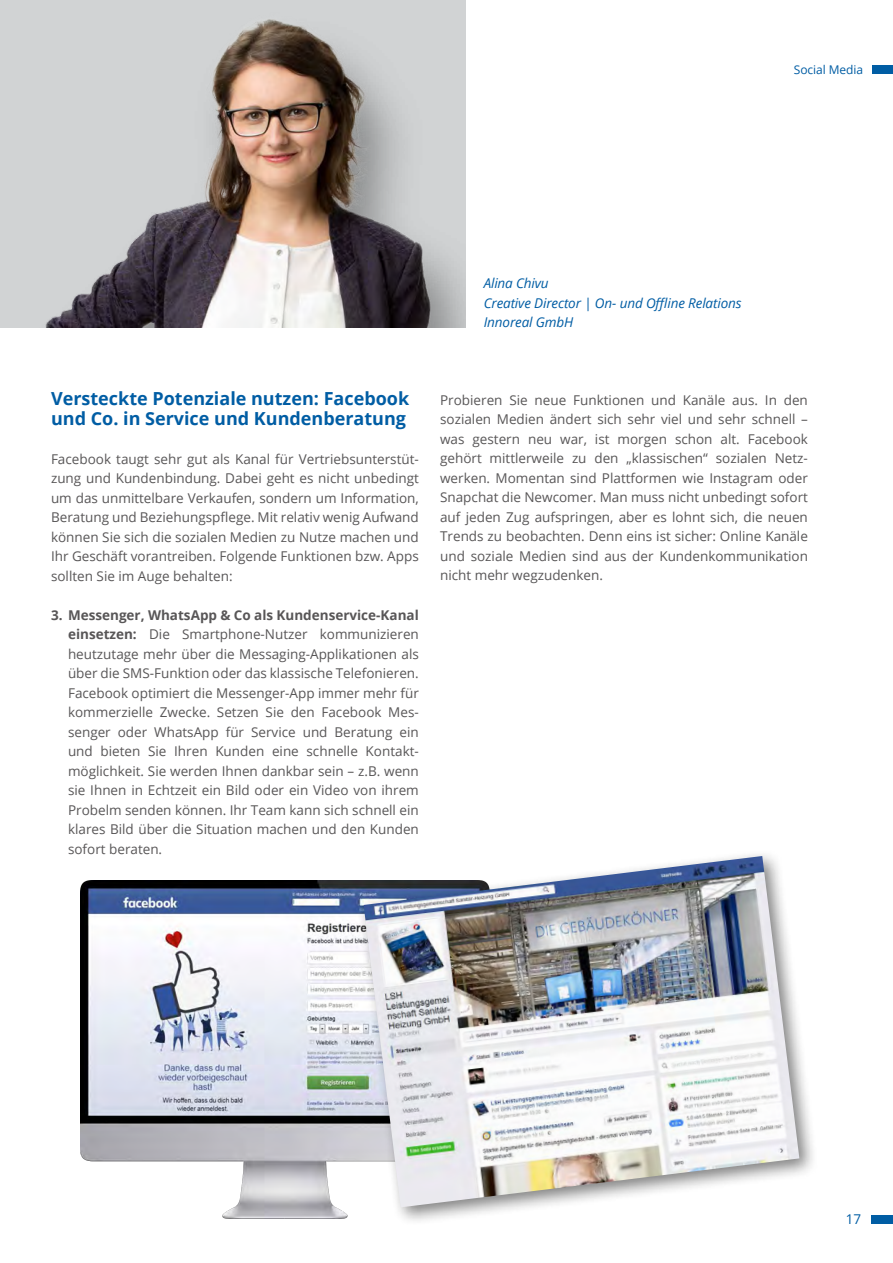
<style>
.page{position:relative;width:893px;height:1263px;background:#fff}
.page>*{position:absolute;margin:0;border:0;box-sizing:border-box;transform-origin:0 0}
.t1{font:700 18px/19.5px "Open Sans";color:#005da4}
.t2{font:13.5px/19.5px "Open Sans";color:#585657;text-align:justify}
.t3{font:italic 13.5px/19.5px "Open Sans";letter-spacing:-.01em;color:#005da4}
.t4{font:13.5px "Open Sans";color:#005da4}
.t5{font:12px "Open Sans";letter-spacing:-.005em;color:#005da4}
.s1{font-weight:700}
</style>
<div class="page">
<img style="left:0;top:0;width:466px;height:327px">
<img style="left:81px;top:881px;width:275px;height:337px">
<div style="left:356px;top:849px;width:463px;height:378px;background:#000;opacity:.5"></div>
<img style="left:364px;top:856px;width:435px;height:351px">
<div style="left:872px;top:1215px;width:21px;height:9px;background:#005da4"></div>
<div style="left:872px;top:65px;width:21px;height:9px;background:#005da4"></div>
<p class="t5" style="left:794px;top:61px;width:71px">Social Media</p>
<p class="t3" style="left:484px;top:273px;width:259px">Alina Chivu<br>Creative Director | On- und Offline Relations<br>Innoreal GmbH</p>
<h1 class="t1" style="left:51px;top:388px;width:360px">Versteckte Potenziale nutzen: Facebook und Co. in Service und Kundenberatung</h1>
<p class="t2" style="left:51px;top:449px;width:369px">Facebook taugt sehr gut als Kanal für Vertriebsunterstüt&shy;zung und Kundenbindung. Dabei geht es nicht unbedingt um das unmittelbare Verkaufen, sondern um Information, Beratung und Beziehungspflege. Mit relativ wenig Aufwand können Sie sich die sozialen Medien zu Nutze machen und Ihr Geschäft vorantreiben. Folgende Funktionen bzw. Apps sollten Sie im Auge behalten:</p>
<p class="t2" style="left:68px;top:604px;width:352px;text-indent:-17px"><span class="s1">3. Messenger, WhatsApp &amp; Co als Kundenservice-Kanal einsetzen:</span> Die Smartphone-Nutzer kommunizieren heutzutage mehr über die Messaging-Applikationen als über die SMS-Funktion oder das klassische Telefonieren.<br>Facebook optimiert die Messenger-App immer mehr für kommerzielle Zwecke. Setzen Sie den Facebook Mes&shy;senger oder WhatsApp für Service und Beratung ein und bieten Sie Ihren Kunden eine schnelle Kontakt&shy;möglichkeit. Sie werden Ihnen dankbar sein – z.B. wenn sie Ihnen in Echtzeit ein Bild oder ein Video von ihrem Probelm senden können. Ihr Team kann sich schnell ein klares Bild über die Situation machen und den Kunden sofort beraten.</p>
<p class="t2" style="left:440px;top:390px;width:369px">Probieren Sie neue Funktionen und Kanäle aus. In den sozialen Medien ändert sich sehr viel und sehr schnell – was gestern neu war, ist morgen schon alt. Facebook gehört mittlerweile zu den „klassischen“ sozialen Netz&shy;werken. Momentan sind Plattformen wie Instagram oder Snapchat die Newcomer. Man muss nicht unbedingt sofort auf jeden Zug aufspringen, aber es lohnt sich, die neuen Trends zu beobachten. Denn eins ist sicher: Online Kanäle und soziale Medien sind aus der Kundenkommunikation nicht mehr wegzudenken.</p>
<p class="t4" style="left:846px;top:1210px;width:17px">17</p>
</div>
